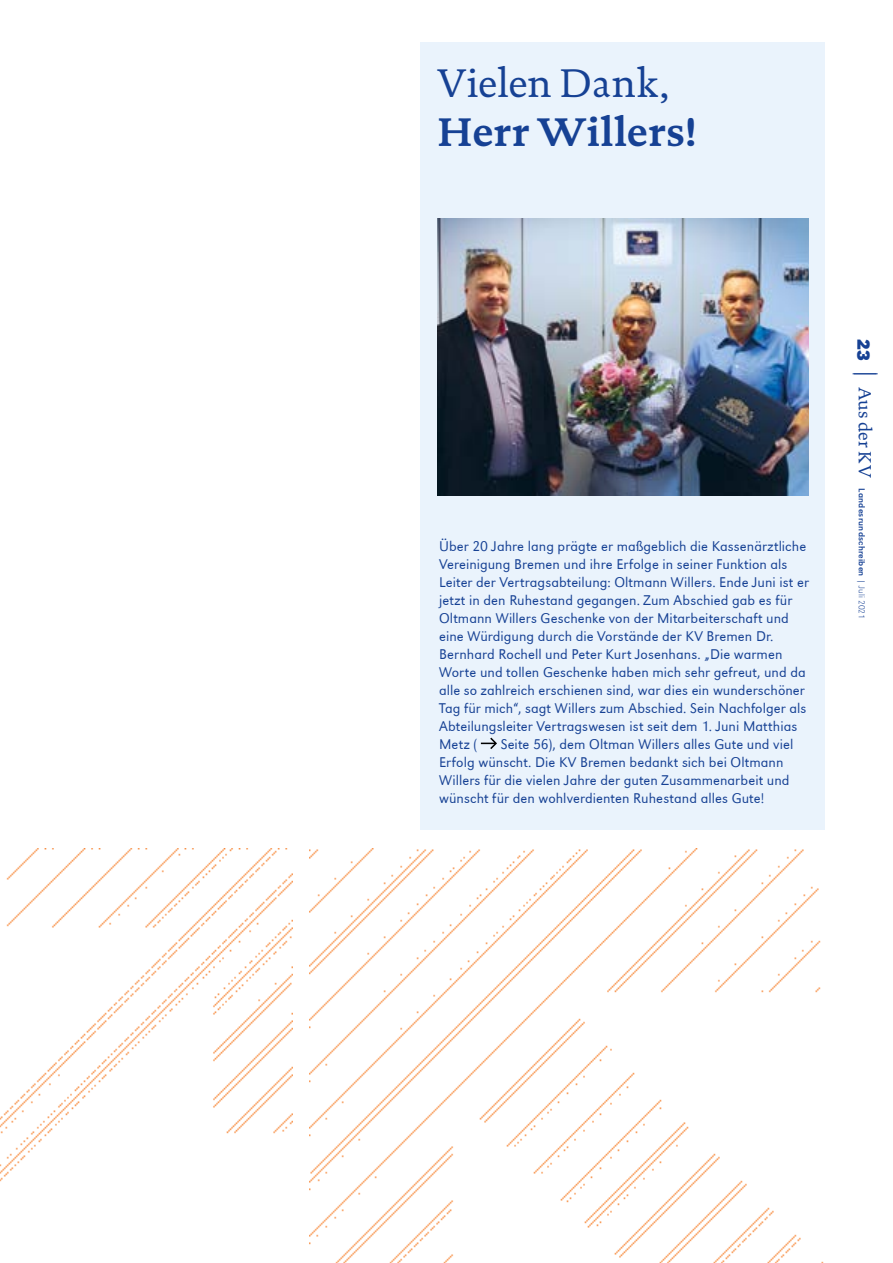
<style>
.page{position:relative;width:893px;height:1263px;background:#fff}
.page>*{position:absolute;margin:0;border:0;box-sizing:border-box;transform-origin:0 0}
.t1{font:700 40.5px "DTL Documenta TOT";letter-spacing:.005em;color:#164194}
.t2{font:40.5px "DTL Documenta TOT";letter-spacing:.005em;color:#164194}
.t3{font:700 18px "URW Grotesk";color:#164194}
.t4{font:300 14.55px/18px "URW Grotesk";letter-spacing:.005em;color:#164194}
.t5{font:9px "URW Grotesk";letter-spacing:.025em;color:#164194}
.s1{font-family:"DTL Documenta TOT";font-size:18px}
.s2{font-weight:300;font-stretch:expanded}
</style>
<div class="page">
<div style="left:421px;top:43px;width:404px;height:787px;background:#eaf3fc"></div>
<img style="left:309px;top:848px;width:515px;height:415px">
<img style="left:0;top:848px;width:292px;height:334px">
<svg style="left:853px;top:374px;width:25px;height:1px"></svg>
<img style="left:438px;top:218px;width:371px;height:277px">
<svg style="left:481px;top:738px;width:16px;height:11px"></svg>
<h1 class="t2" style="left:437px;top:59px;width:234px">Vielen Dank,</h1>
<h1 class="t1" style="left:437px;top:107px;width:261px">Herr Willers!</h1>
<p class="t4" style="left:439px;top:537px;width:371px">Über 20 Jahre lang prägte er maßgeblich die Kassenärztliche Vereinigung Bremen und ihre Erfolge in seiner Funktion als Leiter der Vertragsabteilung: Oltmann Willers. Ende Juni ist er jetzt in den Ruhestand gegangen. Zum Abschied gab es für Oltmann Willers Geschenke von der Mitarbeiterschaft und eine Würdigung durch die Vorstände der KV Bremen Dr.<br>Bernhard Rochell und Peter Kurt Josenhans. „Die warmen Worte und tollen Geschenke haben mich sehr gefreut, und da alle so zahlreich erschienen sind, war dies ein wunderschöner Tag für mich“, sagt Willers zum Abschied. Sein Nachfolger als Abteilungsleiter Vertragswesen ist seit dem 1. Juni Matthias Metz (</p>
<p class="t4" style="left:439px;top:735px;width:356px;text-indent:62px">Seite 56), dem Oltman Willers alles Gute und viel Erfolg wünscht. Die KV Bremen bedankt sich bei Oltmann Willers für die vielen Jahre der guten Zusammenarbeit und wünscht für den wohlverdienten Ruhestand alles Gute!</p>
<p class="t3" style="left:874px;top:338px;width:24px;rotate:90deg">23</p>
<p class="t5" style="left:867px;top:387px;width:233px;rotate:90deg"><span class="s1">Aus der KV</span> Landesrundschreiben | <span class="s2">Juli 2021</span></p>
</div>
